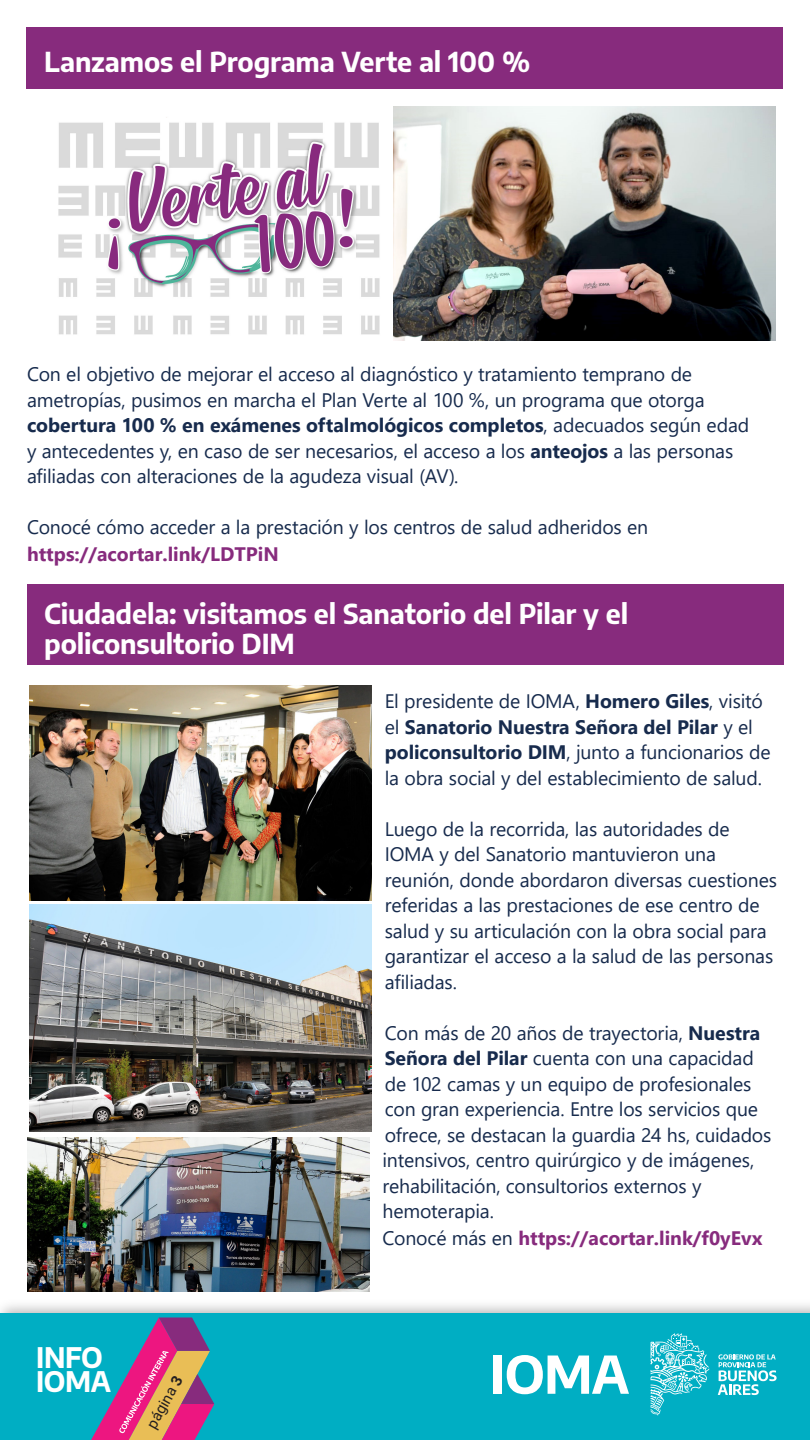
<style>
.page{position:relative;width:810px;height:1440px;background:#fff}
.page>*{position:absolute;margin:0;border:0;box-sizing:border-box;transform-origin:0 0}
.t1{font:700 27.83px/24.1px "Encode Sans";letter-spacing:-.015em;color:#fff}
.t2{font:700 27px/30px "Encode Sans";letter-spacing:-.005em;color:#fff}
.t3{font:19.5px/25.5px "Segoe UI";letter-spacing:-.01em;color:#172b4d}
.t4{font:700 19.5px "Segoe UI";color:#872b7d}
.t5{font:15px "Roboto";color:#231f20}
.s1{font-weight:700}
.s2{font-weight:400;color:#172b4d}
</style>
<div class="page">
<img style="left:0;top:1305px;width:810px;height:9px">
<div style="left:0;top:1314px;width:810px;height:126px;background:#00aec3"></div>
<svg style="left:718px;top:1354px;width:59px;height:41px"></svg>
<svg style="left:651px;top:1333px;width:58px;height:82px"></svg>
<div style="left:494px;top:1356px;width:8px;height:38px;background:#fff"></div>
<svg style="left:507px;top:1355px;width:122px;height:39px"></svg>
<svg style="left:91px;top:1317px;width:123px;height:123px"></svg>
<img style="left:30px;top:686px;width:341px;height:215px">
<img style="left:30px;top:904px;width:341px;height:227px">
<img style="left:28px;top:1138px;width:342px;height:153px">
<img style="left:58px;top:117px;width:322px;height:218px">
<img style="left:394px;top:106px;width:382px;height:234px">
<div style="left:27px;top:28px;width:756px;height:61px;background:#872b7d"></div>
<div style="left:27px;top:584px;width:756px;height:81px;background:#872b7d"></div>
<p class="t2" style="left:44px;top:45px;width:488px">Lanzamos el Programa Verte al 100 %</p>
<p class="t3" style="left:27px;top:360px;width:724px">Con el objetivo de mejorar el acceso al diagnóstico y tratamiento temprano de ametropías, pusimos en marcha el Plan Verte al 100 %, un programa que otorga <span class="s1">cobertura 100 % en exámenes oftalmológicos completos</span>, adecuados según edad y antecedentes y, en caso de ser necesarios, el acceso a los <span class="s1">anteojos</span> a las personas afiliadas con alteraciones de la agudeza visual (AV).</p>
<p class="t3" style="left:27px;top:513px;width:623px">Conocé cómo acceder a la prestación y los centros de salud adheridos en</p>
<p class="t4" style="left:27px;top:535px;width:253px">https://acortar.link/LDTPiN</p>
<p class="t2" style="left:44px;top:597px;width:586px">Ciudadela: visitamos el Sanatorio del Pilar y el policonsultorio DIM</p>
<p class="t3" style="left:385px;top:687px;width:387px">El presidente de IOMA, <span class="s1">Homero Giles</span>, visitó el <span class="s1">Sanatorio Nuestra Señora del Pilar</span> y el <span class="s1">policonsultorio DIM</span>, junto a funcionarios de la obra social y del establecimiento de salud.</p>
<p class="t3" style="left:385px;top:815px;width:394px">Luego de la recorrida, las autoridades de IOMA y del Sanatorio mantuvieron una reunión, donde abordaron diversas cuestiones referidas a las prestaciones de ese centro de salud y su articulación con la obra social para garantizar el acceso a la salud de las personas afiliadas.</p>
<p class="t3" style="left:382px;top:1019px;width:390px">Con más de 20 años de trayectoria, <span class="s1">Nuestra Señora del Pilar</span> cuenta con una capacidad de 102 camas y un equipo de profesionales con gran experiencia. Entre los servicios que ofrece, se destacan la guardia 24 hs, cuidados intensivos, centro quirúrgico y de imágenes, rehabilitación, consultorios externos y hemoterapia.</p>
<p class="t4" style="left:382px;top:1219px;width:382px"><span class="s2">Conocé más en</span> https://acortar.link/f0yEvx</p>
<h1 class="t1" style="left:36px;top:1343px;width:77px">INFO<br>IOMA</h1>
<p class="t5" style="left:141px;top:1422px;width:59px;rotate:-61deg">página <span class="s1">3</span></p>
</div>
